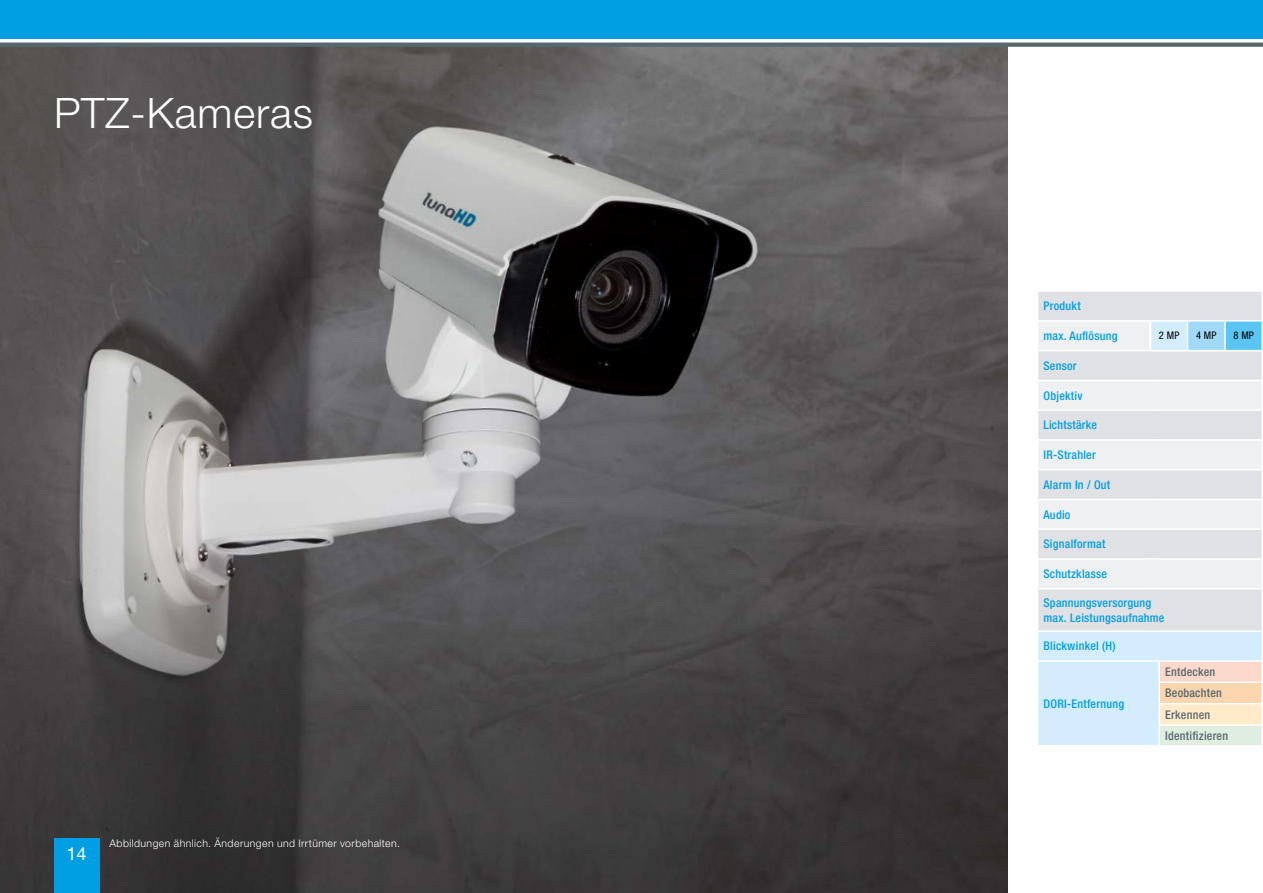
<style>
.page{position:relative;width:1263px;height:893px;background:#fff}
.page>*{position:absolute;margin:0;border:0;box-sizing:border-box;transform-origin:0 0}
.t1{font:300 42px "Helvetica Neue LT Pro";letter-spacing:.02em;color:#fff}
.t2{font:18px "Helvetica Neue LT Pro";color:#fff}
.t3{font:500 condensed 12px/14.4px "Helvetica Neue LT Pro";letter-spacing:.02em;color:#009ee3}
.t4{font:500 condensed 12px/21.3px "Helvetica Neue LT Pro";letter-spacing:.02em;color:#58676e}
.t5{font:300 10.5px "Helvetica Neue LT Pro";letter-spacing:.04em;color:#fff}
.t6{font:condensed 10.5px "Helvetica Neue LT Pro";color:#000}
</style>
<div class="page">
<img style="left:0;top:47px;width:1008px;height:846px">
<hr style="left:0;top:43px;width:1263px;height:4px;background:#58676e">
<div style="left:0;top:0;width:1263px;height:38px;background:#009ee3"></div>
<div style="left:54px;top:839px;width:45px;height:54px;background:#009ee3"></div>
<div style="left:1038px;top:292px;width:223px;height:28px;background:#e0e1e4"></div>
<svg style="left:1038px;top:322px;width:223px;height:423px"></svg>
<hr style="left:1149px;top:322px;width:2px;height:28px;background:#fff">
<hr style="left:1037px;top:350px;width:113px;height:1px;background:#fff">
<hr style="left:1037px;top:380px;width:113px;height:1px;background:#fff">
<hr style="left:1159px;top:380px;width:103px;height:1px;background:#fff">
<hr style="left:1037px;top:409px;width:113px;height:2px;background:#fff">
<svg style="left:1150px;top:409px;width:9px;height:2px"></svg>
<hr style="left:1159px;top:409px;width:103px;height:2px;background:#fff">
<hr style="left:1037px;top:439px;width:113px;height:2px;background:#fff">
<svg style="left:1150px;top:439px;width:9px;height:2px"></svg>
<hr style="left:1159px;top:439px;width:103px;height:2px;background:#fff">
<hr style="left:1037px;top:469px;width:113px;height:1px;background:#fff">
<hr style="left:1159px;top:469px;width:103px;height:1px;background:#fff">
<hr style="left:1037px;top:499px;width:113px;height:1px;background:#fff">
<hr style="left:1159px;top:499px;width:103px;height:1px;background:#fff">
<hr style="left:1037px;top:528px;width:113px;height:2px;background:#fff">
<svg style="left:1150px;top:528px;width:9px;height:2px"></svg>
<hr style="left:1159px;top:528px;width:103px;height:2px;background:#fff">
<hr style="left:1037px;top:558px;width:113px;height:2px;background:#fff">
<svg style="left:1150px;top:558px;width:9px;height:2px"></svg>
<hr style="left:1159px;top:558px;width:103px;height:2px;background:#fff">
<hr style="left:1037px;top:588px;width:113px;height:1px;background:#fff">
<hr style="left:1159px;top:588px;width:103px;height:1px;background:#fff">
<hr style="left:1037px;top:630px;width:113px;height:2px;background:#fff">
<svg style="left:1150px;top:630px;width:9px;height:2px"></svg>
<hr style="left:1159px;top:630px;width:103px;height:2px;background:#fff">
<hr style="left:1037px;top:660px;width:113px;height:2px;background:#fff">
<svg style="left:1150px;top:660px;width:113px;height:85px;background:#f3e5d1"></svg>
<div style="left:1150px;top:321px;width:37px;height:30px;background:#d4edfc"></div>
<div style="left:1187px;top:321px;width:38px;height:30px;background:#a1daf8"></div>
<div style="left:1225px;top:321px;width:37px;height:30px;background:#5ac5f2"></div>
<hr style="left:1150px;top:320px;width:37px;height:2px;background:#fff">
<svg style="left:1150px;top:321px;width:9px;height:29px"></svg>
<hr style="left:1187px;top:320px;width:38px;height:2px;background:#fff">
<svg style="left:1187px;top:322px;width:1px;height:28px"></svg>
<hr style="left:1225px;top:320px;width:38px;height:2px;background:#fff">
<hr style="left:1224px;top:322px;width:2px;height:28px;background:#fff">
<hr style="left:1261px;top:322px;width:2px;height:28px;background:#fff">
<hr style="left:1150px;top:350px;width:37px;height:1px;background:#fff">
<hr style="left:1187px;top:350px;width:38px;height:1px;background:#fff">
<hr style="left:1225px;top:350px;width:38px;height:1px;background:#fff">
<h1 class="t1" style="left:54px;top:87px;width:260px">PTZ-Kameras</h1>
<h2 class="t2" style="left:67px;top:843px;width:22px">14</h2>
<p class="t5" style="left:109px;top:836px;width:292px">Abbildungen ähnlich. Änderungen und Irrtümer vorbehalten.</p>
<p class="t3" style="left:1043px;top:299px;width:39px">Produkt</p>
<p class="t3" style="left:1043px;top:328px;width:75px">max. Auflösung</p>
<p class="t3" style="left:1043px;top:358px;width:35px">Sensor</p>
<p class="t3" style="left:1043px;top:388px;width:41px">Objektiv</p>
<p class="t3" style="left:1043px;top:418px;width:55px">Lichtstärke</p>
<p class="t3" style="left:1043px;top:447px;width:54px">IR-Strahler</p>
<p class="t3" style="left:1043px;top:477px;width:68px">Alarm In / Out</p>
<p class="t3" style="left:1043px;top:507px;width:28px">Audio</p>
<p class="t3" style="left:1043px;top:537px;width:63px">Signalformat</p>
<p class="t3" style="left:1043px;top:566px;width:65px">Schutzklasse</p>
<p class="t3" style="left:1043px;top:595px;width:122px">Spannungsversorgung max. Leistungsaufnahme</p>
<p class="t3" style="left:1043px;top:639px;width:74px">Blickwinkel (H)</p>
<p class="t6" style="left:1159px;top:329px;width:22px">2 MP</p>
<p class="t6" style="left:1196px;top:329px;width:22px">4 MP</p>
<p class="t6" style="left:1233px;top:329px;width:22px">8 MP</p>
<p class="t3" style="left:1043px;top:696px;width:82px">DORI-Entfernung</p>
<p class="t4" style="left:1165px;top:661px;width:65px">Entdecken<br>Beobachten<br>Erkennen<br>Identifizieren</p>
</div>
